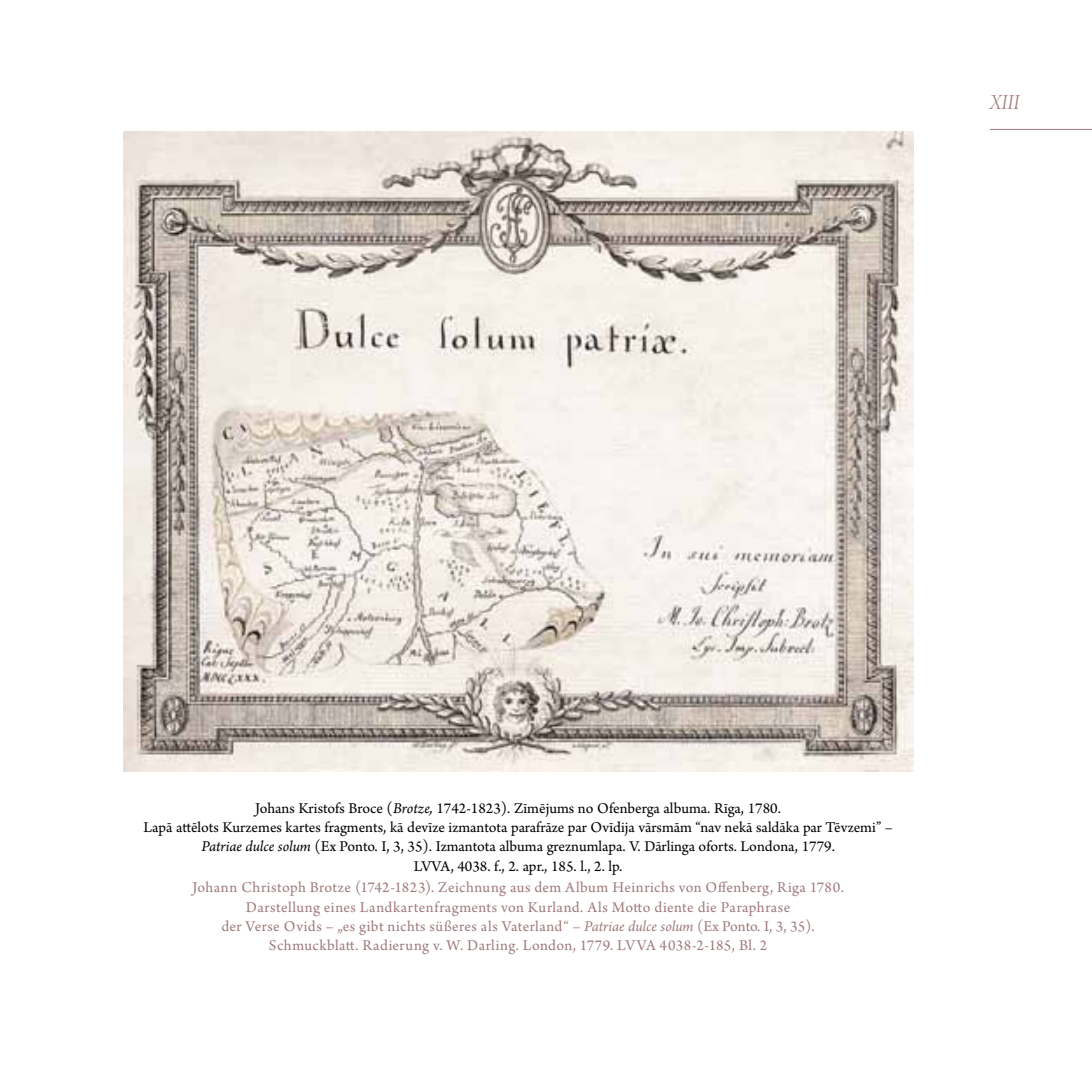
<style>
.page{position:relative;width:1092px;height:1092px;background:#fff}
.page>*{position:absolute;margin:0;border:0;box-sizing:border-box;transform-origin:0 0}
.t1{font:22.75px "Arno Pro Light Italic Display";color:#a07b7c}
.t2{font:15.75px/19.2px "Arno Pro";letter-spacing:.025em;color:#a07b7c;text-align:center}
.t3{font:15.75px/19.2px "Arno Pro";color:#000;text-align:center}
.s1{font-style:italic}
</style>
<div class="page">
<hr style="left:989px;top:129px;width:102px;height:1px;background:#a07b7c">
<img style="left:123px;top:132px;width:790px;height:639px">
<h1 class="t1" style="left:989px;top:90px;width:31px">XIII</h1>
<p class="t3" style="left:143px;top:799px;width:750px">Johans Kristofs Broce (<span class="s1">Brotze,</span> 1742-1823). Zīmējums no Ofenberga albuma. Rīga, 1780.<br>Lapā attēlots Kurzemes kartes fragments, kā devīze izmantota parafrāze par Ovīdija vārsmām “nav nekā saldāka par Tēvzemi” – <span class="s1">Patriae dulce solum</span> (Ex Ponto. I, 3, 35). Izmantota albuma greznumlapa. V. Dārlinga oforts. Londona, 1779.<br>LVVA, 4038. f., 2. apr., 185. l., 2. lp.</p>
<p class="t2" style="left:192px;top:878px;width:653px">Johann Christoph Brotze (1742-1823). Zeichnung aus dem Album Heinrichs von Offenberg, Riga 1780.<br>Darstellung eines Landkartenfragments von Kurland. Als Motto diente die Paraphrase<br>der Verse Ovids – „es gibt nichts süßeres als Vaterland“ – <span class="s1">Patriae dulce solum</span> (Ex Ponto. I, 3, 35).<br>Schmuckblatt. Radierung v. W. Darling. London, 1779. LVVA 4038-2-185, Bl. 2</p>
</div>
